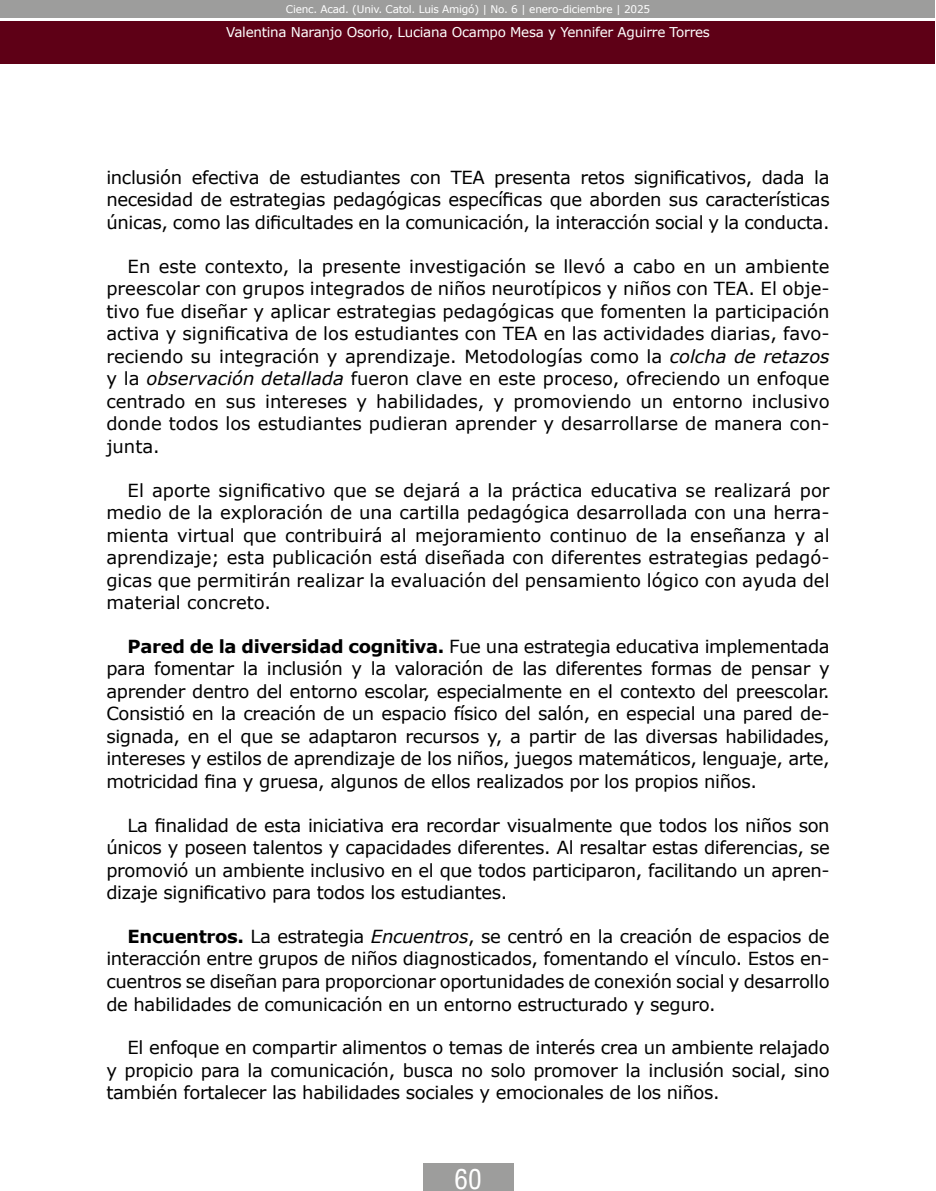
<style>
.page{position:relative;width:936px;height:1191px;background:#fff}
.page>*{position:absolute;margin:0;border:0;box-sizing:border-box;transform-origin:0 0}
.t1{font:27px "Arena Condensed";color:#fff}
.t2{font:18px/22.5px "Verdana";letter-spacing:-.02em;color:#000;text-align:justify}
.t3{font:13.5px "Verdana";letter-spacing:-.02em;color:#fff}
.t4{font:10.5px "Verdana";letter-spacing:-.02em;color:#fff}
.s1{font-style:italic}
.s2{font-weight:700}
</style>
<div class="page">
<div style="left:0;top:21px;width:934px;height:43px;background:#5e0016"></div>
<div style="left:0;top:0;width:934px;height:18px;background:#9d9d9c"></div>
<div style="left:423px;top:1163px;width:90px;height:28px;background:#9d9d9c"></div>
<p class="t4" style="left:286px;top:2px;width:366px">Cienc. Acad. (Univ. Catol. Luis Amigó) | No. 6 | enero-diciembre | 2025</p>
<p class="t3" style="left:226px;top:23px;width:485px">Valentina Naranjo Osorio, Luciana Ocampo Mesa y Yennifer Aguirre Torres</p>
<p class="t2" style="left:106px;top:166px;width:724px">inclusión efectiva de estudiantes con TEA presenta retos significativos, dada la necesidad de estrategias pedagógicas específicas que aborden sus características únicas, como las dificultades en la comunicación, la interacción social y la conducta.</p>
<p class="t2" style="left:106px;top:255px;width:724px;text-indent:21px">En este contexto, la presente investigación se llevó a cabo en un ambiente preescolar con grupos integrados de niños neurotípicos y niños con TEA. El obje&shy;tivo fue diseñar y aplicar estrategias pedagógicas que fomenten la participación activa y significativa de los estudiantes con TEA en las actividades diarias, favo&shy;reciendo su integración y aprendizaje. Metodologías como la <span class="s1">colcha de retazos </span>y la <span class="s1">observación detallada</span> fueron clave en este proceso, ofreciendo un enfoque centrado en sus intereses y habilidades, y promoviendo un entorno inclusivo donde todos los estudiantes pudieran aprender y desarrollarse de manera con&shy;junta.</p>
<p class="t2" style="left:106px;top:478px;width:724px;text-indent:21px">El aporte significativo que se dejará a la práctica educativa se realizará por medio de la exploración de una cartilla pedagógica desarrollada con una herra&shy;mienta virtual que contribuirá al mejoramiento continuo de la enseñanza y al aprendizaje; esta publicación está diseñada con diferentes estrategias pedagó&shy;gicas que permitirán realizar la evaluación del pensamiento lógico con ayuda del material concreto.</p>
<p class="t2" style="left:106px;top:635px;width:724px;text-indent:21px"><span class="s2">Pared de la diversidad cognitiva.</span> Fue una estrategia educativa implementada para fomentar la inclusión y la valoración de las diferentes formas de pensar y aprender dentro del entorno escolar, especialmente en el contexto del preescolar.<br>Consistió en la creación de un espacio físico del salón, en especial una pared de&shy;signada, en el que se adaptaron recursos y, a partir de las diversas habilidades, intereses y estilos de aprendizaje de los niños, juegos matemáticos, lenguaje, arte, motricidad fina y gruesa, algunos de ellos realizados por los propios niños.</p>
<p class="t2" style="left:106px;top:813px;width:725px;text-indent:21px">La finalidad de esta iniciativa era recordar visualmente que todos los niños son únicos y poseen talentos y capacidades diferentes. Al resaltar estas diferencias, se promovió un ambiente inclusivo en el que todos participaron, facilitando un apren&shy;dizaje significativo para todos los estudiantes.</p>
<p class="t2" style="left:106px;top:925px;width:724px;text-indent:21px"><span class="s2">Encuentros.</span> La estrategia <span class="s1">Encuentros</span>, se centró en la creación de espacios de interacción entre grupos de niños diagnosticados, fomentando el vínculo. Estos en&shy;cuentros se diseñan para proporcionar oportunidades de conexión social y desarrollo de habilidades de comunicación en un entorno estructurado y seguro.</p>
<p class="t2" style="left:106px;top:1036px;width:724px;text-indent:21px">El enfoque en compartir alimentos o temas de interés crea un ambiente relajado y propicio para la comunicación, busca no solo promover la inclusión social, sino también fortalecer las habilidades sociales y emocionales de los niños.</p>
<h1 class="t1" style="left:454px;top:1163px;width:29px">60</h1>
</div>
